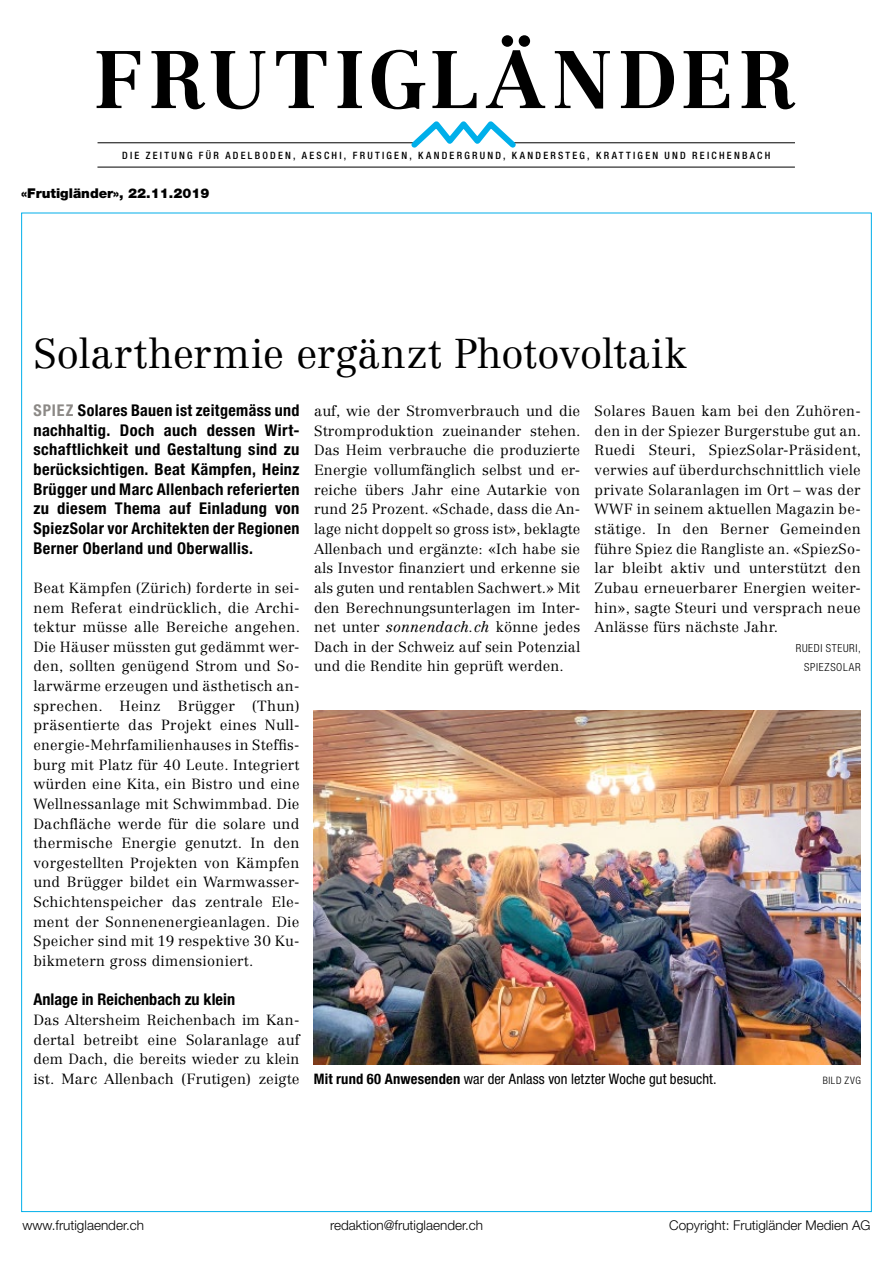
<style>
.page{position:relative;width:893px;height:1263px;background:#fff}
.page>*{position:absolute;margin:0;border:0;box-sizing:border-box;transform-origin:0 0}
.t1{font:700 80.1px "Centennial LT Std";letter-spacing:.08em;color:#000}
.t2{font:300 40.95px "Centennial LT Std";letter-spacing:.005em;color:#000}
.t3{font:700 condensed 16.2px/19.6px "Helvetica Neue LT Std";letter-spacing:.02em;color:#000;text-align:justify}
.t4{font:700 condensed 16.2px "Helvetica Neue LT Std";color:#000}
.t5{font:300 14.55px/19.6px "Centennial LT Std";letter-spacing:.01em;color:#000;text-align:justify}
.t6{font:condensed 14.55px "Helvetica Neue LT Std";letter-spacing:.005em;color:#000}
.t7{font:300 13.5px "Helvetica Neue LT Std";color:#000}
.t8{font:900 13.5px "Helvetica Neue LT Std";color:#000}
.t9{font:300 condensed 11.1px/19.6px "Helvetica Neue LT Std";letter-spacing:.06em;color:#000;text-align:right}
.t10{font:300 condensed 10.2px "Helvetica Neue LT Std";letter-spacing:.065em;color:#000}
.t11{font:500 condensed 10.05px "Helvetica Neue LT Std";letter-spacing:.22em;color:#000}
.s1{color:#8c8986}
.s2{font-style:italic}
.s3{font-weight:700}
</style>
<div class="page">
<hr style="left:98px;top:142px;width:697px;height:1px;background:#000">
<hr style="left:97px;top:167px;width:698px;height:1px;background:#000">
<svg style="left:406px;top:121px;width:115px;height:27px"></svg>
<img style="left:314px;top:711px;width:547px;height:354px">
<h1 class="t1" style="left:94px;top:32px;width:704px">FRUTIGLÄNDER</h1>
<p class="t11" style="left:122px;top:149px;width:650px">DIE ZEITUNG FÜR ADELBODEN, AESCHI, FRUTIGEN, KANDERGRUND, KANDERSTEG, KRATTIGEN UND REICHENBACH</p>
<p class="t8" style="left:21px;top:185px;width:190px">«Frutigländer», 22.11.2019</p>
<p class="t2" style="left:33px;top:329px;width:655px">Solarthermie ergänzt Photovoltaik</p>
<p class="t3" style="left:33px;top:400px;width:268px"><span class="s1">SPIEZ</span> Solares Bauen ist zeitgemäss und nachhaltig. Doch auch dessen Wirt&shy;schaftlichkeit und Gestaltung sind zu berücksichtigen. Beat Kämpfen, Heinz Brügger und Marc Allenbach referierten zu diesem Thema auf Einladung von SpiezSolar vor Architekten der Regionen Berner Oberland und Oberwallis.</p>
<p class="t5" style="left:33px;top:578px;width:268px">Beat Kämpfen (Zürich) forderte in sei&shy;nem Referat eindrücklich, die Archi&shy;tektur müsse alle Bereiche angehen.<br>Die Häuser müssten gut gedämmt wer&shy;den, sollten genügend Strom und So&shy;larwärme erzeugen und ästhetisch an&shy;sprechen. Heinz Brügger (Thun) präsentierte das Projekt eines Null&shy;energie-Mehrfamilienhauses in Steffis&shy;burg mit Platz für 40 Leute. Integriert würden eine Kita, ein Bistro und eine Wellnessanlage mit Schwimmbad. Die Dachfläche werde für die solare und thermische Energie genutzt. In den vorgestellten Projekten von Kämpfen und Brügger bildet ein Warmwasser-Schichtenspeicher das zentrale Ele&shy;ment der Sonnenenergieanlagen. Die Speicher sind mit 19 respektive 30 Ku&shy;bikmetern gross dimensioniert.</p>
<p class="t4" style="left:33px;top:990px;width:203px">Anlage in Reichenbach zu klein</p>
<p class="t5" style="left:33px;top:1010px;width:268px">Das Altersheim Reichenbach im Kan&shy;dertal betreibt eine Solaranlage auf dem Dach, die bereits wieder zu klein ist. Marc Allenbach (Frutigen) zeigte</p>
<p class="t5" style="left:314px;top:401px;width:268px">auf, wie der Stromverbrauch und die Stromproduktion zueinander stehen.<br>Das Heim verbrauche die produzierte Energie vollumfänglich selbst und er&shy;reiche übers Jahr eine Autarkie von rund 25 Prozent. «Schade, dass die An&shy;lage nicht doppelt so gross ist», beklagte Allenbach und ergänzte: «Ich habe sie als Investor finanziert und erkenne sie als guten und rentablen Sachwert.» Mit den Berechnungsunterlagen im Inter&shy;net unter <span class="s2">sonnendach.ch</span> könne jedes Dach in der Schweiz auf sein Potenzial und die Rendite hin geprüft werden.</p>
<p class="t5" style="left:595px;top:401px;width:268px">Solares Bauen kam bei den Zuhören&shy;den in der Spiezer Burgerstube gut an.<br>Ruedi Steuri, SpiezSolar-Präsident, verwies auf überdurchschnittlich viele private Solaranlagen im Ort – was der WWF in seinem aktuellen Magazin be&shy;stätige. In den Berner Gemeinden führe Spiez die Rangliste an. «SpiezSo&shy;lar bleibt aktiv und unterstützt den Zubau erneuerbarer Energien weiter&shy;hin», sagte Steuri und versprach neue Anlässe fürs nächste Jahr.</p>
<p class="t9" style="left:796px;top:638px;width:66px">RUEDI STEURI,<br>SPIEZSOLAR</p>
<p class="t6" style="left:314px;top:1070px;width:404px"><span class="s3">Mit rund 60 Anwesenden</span> war der Anlass von letzter Woche gut besucht.</p>
<p class="t10" style="left:823px;top:1074px;width:40px">BILD ZVG</p>
<p class="t7" style="left:22px;top:1217px;width:123px">www.frutiglaender.ch</p>
<p class="t7" style="left:330px;top:1217px;width:155px">redaktion@frutiglaender.ch</p>
<p class="t7" style="left:669px;top:1217px;width:203px">Copyright: Frutigländer Medien AG</p>
</div>
